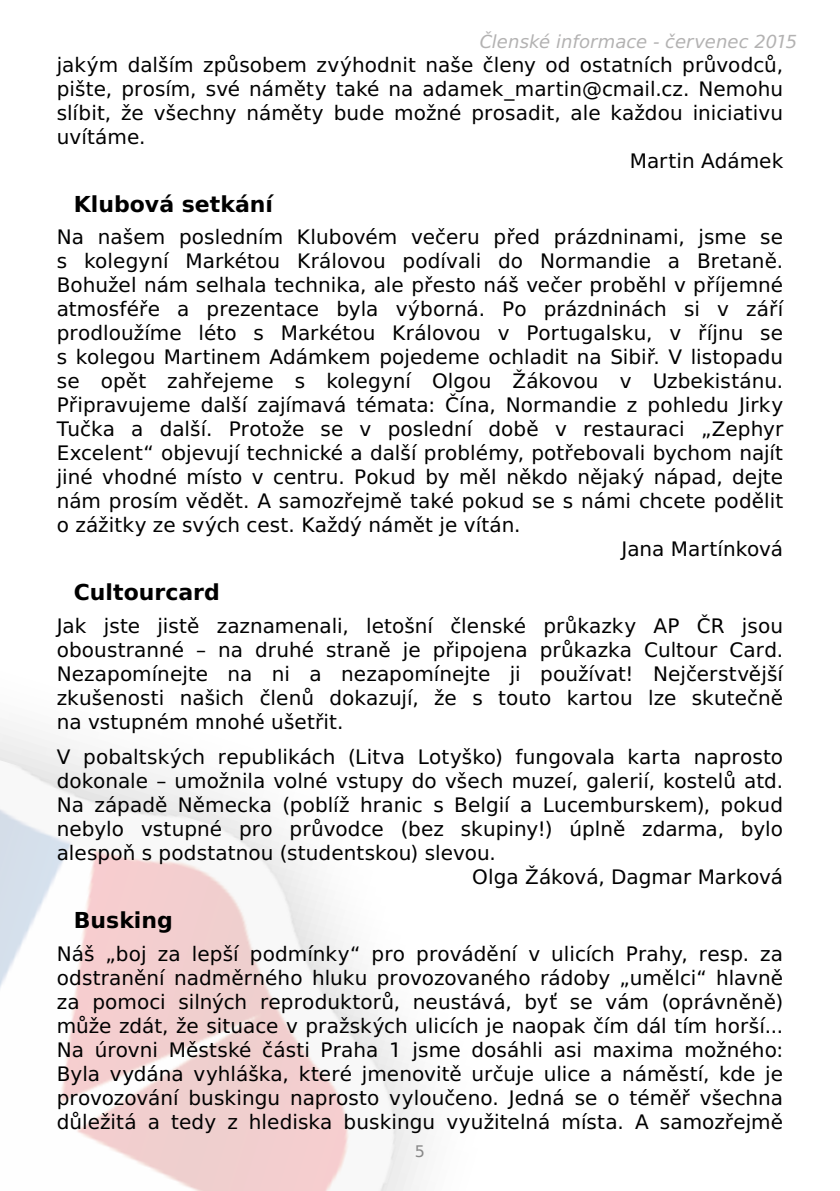
<style>
.page{position:relative;width:840px;height:1191px;background:#fff}
.page>*{position:absolute;margin:0;border:0;box-sizing:border-box;transform-origin:0 0}
.nadpis{font:700 22px "BB Alpha Sans";color:#000}
.článek{font:20px/24px "BB Alpha Sans";color:#000;text-align:justify}
.t1{font:italic 18px "BB Alpha Sans";color:#b3b2b2}
.t2{font:16px "BB Alpha Sans";color:#878787}
</style>
<div class="page">
<img style="left:0;top:726px;width:427px;height:465px">
<p class="t1" style="left:479px;top:29px;width:319px">Členské informace - červenec 2015</p>
<p class="článek" style="left:57px;top:53px;width:727px">jakým dalším způsobem zvýhodnit naše členy od ostatních průvodců, pište, prosím, své náměty také na adamek_martin@cmail.cz. Nemohu slíbit, že všechny náměty bude možné prosadit, ale každou iniciativu uvítáme.</p>
<p class="článek" style="left:629px;top:149px;width:155px">Martin Adámek</p>
<p class="nadpis" style="left:74px;top:187px;width:201px">Klubová setkání</p>
<p class="článek" style="left:57px;top:225px;width:727px">Na našem posledním Klubovém večeru před prázdninami, jsme se s kolegyní Markétou Královou podívali do Normandie a Bretaně.<br>Bohužel nám selhala technika, ale přesto náš večer proběhl v příjemné atmosféře a prezentace byla výborná. Po prázdninách si v září prodloužíme léto s Markétou Královou v Portugalsku, v říjnu se s kolegou Martinem Adámkem pojedeme ochladit na Sibiř. V listopadu se opět zahřejeme s kolegyní Olgou Žákovou v Uzbekistánu.<br>Připravujeme další zajímavá témata: Čína, Normandie z pohledu Jirky Tučka a další. Protože se v poslední době v restauraci „Zephyr Excelent“ objevují technické a další problémy, potřebovali bychom najít jiné vhodné místo v centru. Pokud by měl někdo nějaký nápad, dejte nám prosím vědět. A samozřejmě také pokud se s námi chcete podělit o zážitky ze svých cest. Každý námět je vítán.</p>
<p class="článek" style="left:621px;top:537px;width:163px">Jana Martínková</p>
<p class="nadpis" style="left:74px;top:576px;width:147px">Cultourcard</p>
<p class="článek" style="left:57px;top:614px;width:727px">Jak jste jistě zaznamenali, letošní členské průkazky AP ČR jsou oboustranné – na druhé straně je připojena průkazka Cultour Card.<br>Nezapomínejte na ni a nezapomínejte ji používat! Nejčerstvější zkušenosti našich členů dokazují, že s touto kartou lze skutečně na vstupném mnohé ušetřit.</p>
<p class="článek" style="left:57px;top:745px;width:727px">V pobaltských republikách (Litva Lotyško) fungovala karta naprosto dokonale – umožnila volné vstupy do všech muzeí, galerií, kostelů atd.<br>Na západě Německa (poblíž hranic s Belgií a Lucemburskem), pokud nebylo vstupné pro průvodce (bez skupiny!) úplně zdarma, bylo alespoň s podstatnou (studentskou) slevou.</p>
<p class="článek" style="left:472px;top:865px;width:312px">Olga Žáková, Dagmar Marková</p>
<p class="nadpis" style="left:74px;top:903px;width:101px">Busking</p>
<p class="článek" style="left:57px;top:941px;width:727px">Náš „boj za lepší podmínky“ pro provádění v ulicích Prahy, resp. za odstranění nadměrného hluku provozovaného rádoby „umělci“ hlavně za pomoci silných reproduktorů, neustává, byť se vám (oprávněně) může zdát, že situace v pražských ulicích je naopak čím dál tím horší...<br>Na úrovni Městské části Praha 1 jsme dosáhli asi maxima možného:<br>Byla vydána vyhláška, které jmenovitě určuje ulice a náměstí, kde je provozování buskingu naprosto vyloučeno. Jedná se o téměř všechna důležitá a tedy z hlediska buskingu využitelná místa. A samozřejmě</p>
<p class="t2" style="left:414px;top:1140px;width:12px">5</p>
</div>
